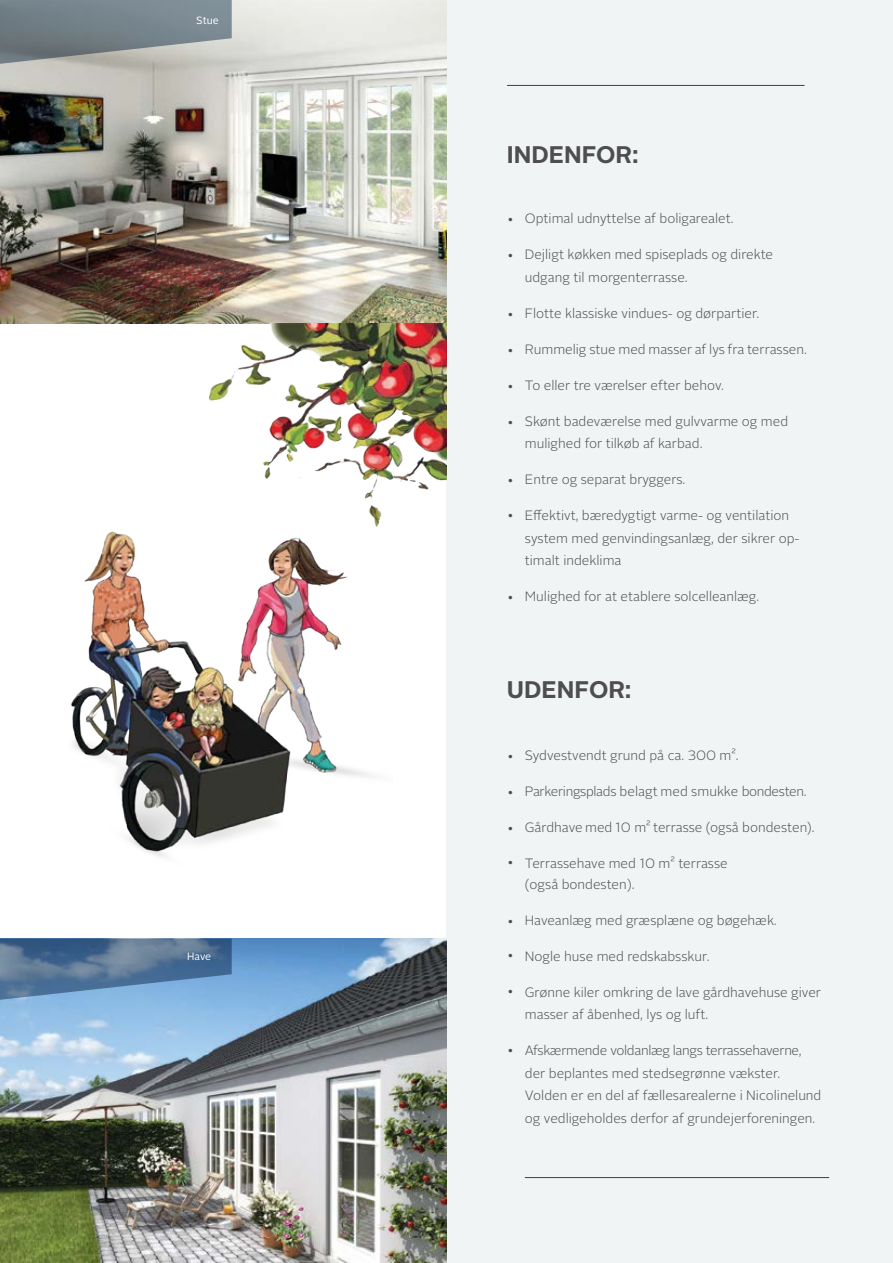
<style>
.page{position:relative;width:893px;height:1263px;background:#fff}
.page>*{position:absolute;margin:0;border:0;box-sizing:border-box;transform-origin:0 0}
.t1{font:700 24px "Alright Sans";color:#4e4e50}
.t2{font:300 13.5px/22.5px "Alright Sans";color:#4e4e50}
.t3{font:300 13.5px "Alright Sans";letter-spacing:-.025em;color:#4e4e50}
.t4{font:10.5px "Alright Sans";letter-spacing:-.005em;color:#fff}
</style>
<div class="page">
<div style="left:446px;top:0;width:447px;height:1263px;background:#ecf0f2"></div>
<hr style="left:525px;top:1177px;width:304px;height:1px;background:#404041">
<hr style="left:507px;top:85px;width:297px;height:1px;background:#404041">
<img style="left:0;top:0;width:446px;height:324px">
<img style="left:0;top:938px;width:446px;height:325px">
<svg style="left:0;top:0;width:232px;height:64px;background:#848e92"></svg>
<svg style="left:0;top:938px;width:232px;height:62px;background:#5c7fa3"></svg>
<img style="left:71px;top:531px;width:302px;height:327px">
<img style="left:194px;top:324px;width:252px;height:234px">
<p class="t4" style="left:196px;top:13px;width:24px">Stue</p>
<p class="t4" style="left:187px;top:949px;width:25px">Have</p>
<h1 class="t1" style="left:507px;top:138px;width:133px">INDENFOR:</h1>
<p class="t2" style="left:507px;top:208px;width:9px">•</p>
<p class="t2" style="left:507px;top:244px;width:9px">•</p>
<p class="t2" style="left:507px;top:302px;width:9px">•</p>
<p class="t2" style="left:507px;top:338px;width:9px">•</p>
<p class="t2" style="left:507px;top:374px;width:9px">•</p>
<p class="t2" style="left:507px;top:410px;width:9px">•</p>
<p class="t2" style="left:507px;top:469px;width:9px">•</p>
<p class="t2" style="left:507px;top:503px;width:9px">•</p>
<p class="t2" style="left:507px;top:586px;width:9px">•</p>
<p class="t2" style="left:525px;top:208px;width:210px">Optimal udnyttelse af boligarealet.</p>
<p class="t2" style="left:525px;top:244px;width:250px">Dejligt køkken med spiseplads og direkte udgang til morgenterrasse.</p>
<p class="t2" style="left:525px;top:302px;width:236px">Flotte klassiske vindues- og dørpartier.</p>
<p class="t2" style="left:525px;top:338px;width:284px">Rummelig stue med masser af lys fra terrassen.</p>
<p class="t2" style="left:525px;top:374px;width:200px">To eller tre værelser efter behov.</p>
<p class="t2" style="left:525px;top:410px;width:265px">Skønt badeværelse med gulvvarme og med mulighed for tilkøb af karbad.</p>
<p class="t2" style="left:525px;top:469px;width:162px">Entre og separat bryggers.</p>
<p class="t2" style="left:525px;top:505px;width:276px">Effektivt, bæredygtigt varme- og ventilation system med genvindingsanlæg, der sikrer op&shy;timalt indeklima</p>
<p class="t2" style="left:525px;top:586px;width:236px">Mulighed for at etablere solcelleanlæg.</p>
<h1 class="t1" style="left:507px;top:673px;width:126px">UDENFOR:</h1>
<p class="t2" style="left:507px;top:744px;width:9px">•</p>
<p class="t2" style="left:507px;top:780px;width:9px">•</p>
<p class="t2" style="left:507px;top:816px;width:9px">•</p>
<p class="t2" style="left:507px;top:851px;width:9px">•</p>
<p class="t2" style="left:507px;top:909px;width:9px">•</p>
<p class="t2" style="left:507px;top:944px;width:9px">•</p>
<p class="t2" style="left:507px;top:980px;width:9px">•</p>
<p class="t2" style="left:507px;top:1038px;width:9px">•</p>
<p class="t2" style="left:525px;top:744px;width:215px">Sydvestvendt grund på ca. 300 m².</p>
<p class="t3" style="left:525px;top:782px;width:283px">Parkeringsplads belagt med smukke bondesten.</p>
<p class="t2" style="left:525px;top:816px;width:291px">Gårdhave med 10 m² terrasse (også bondesten).</p>
<p class="t2" style="left:525px;top:853px;width:204px;line-height:21px">Terrassehave med 10 m² terrasse (også bondesten).</p>
<p class="t2" style="left:525px;top:909px;width:253px">Haveanlæg med græsplæne og bøgehæk.</p>
<p class="t2" style="left:525px;top:945px;width:186px">Nogle huse med redskabsskur.</p>
<p class="t2" style="left:525px;top:981px;width:298px">Grønne kiler omkring de lave gårdhavehuse giver masser af åbenhed, lys og luft.</p>
<p class="t2" style="left:525px;top:1040px;width:298px">Afskærmende voldanlæg langs terrassehaverne, der beplantes med stedsegrønne vækster.<br>Volden er en del af fællesarealerne i Nicolinelund og vedligeholdes derfor af grundejerforeningen.</p>
</div>
